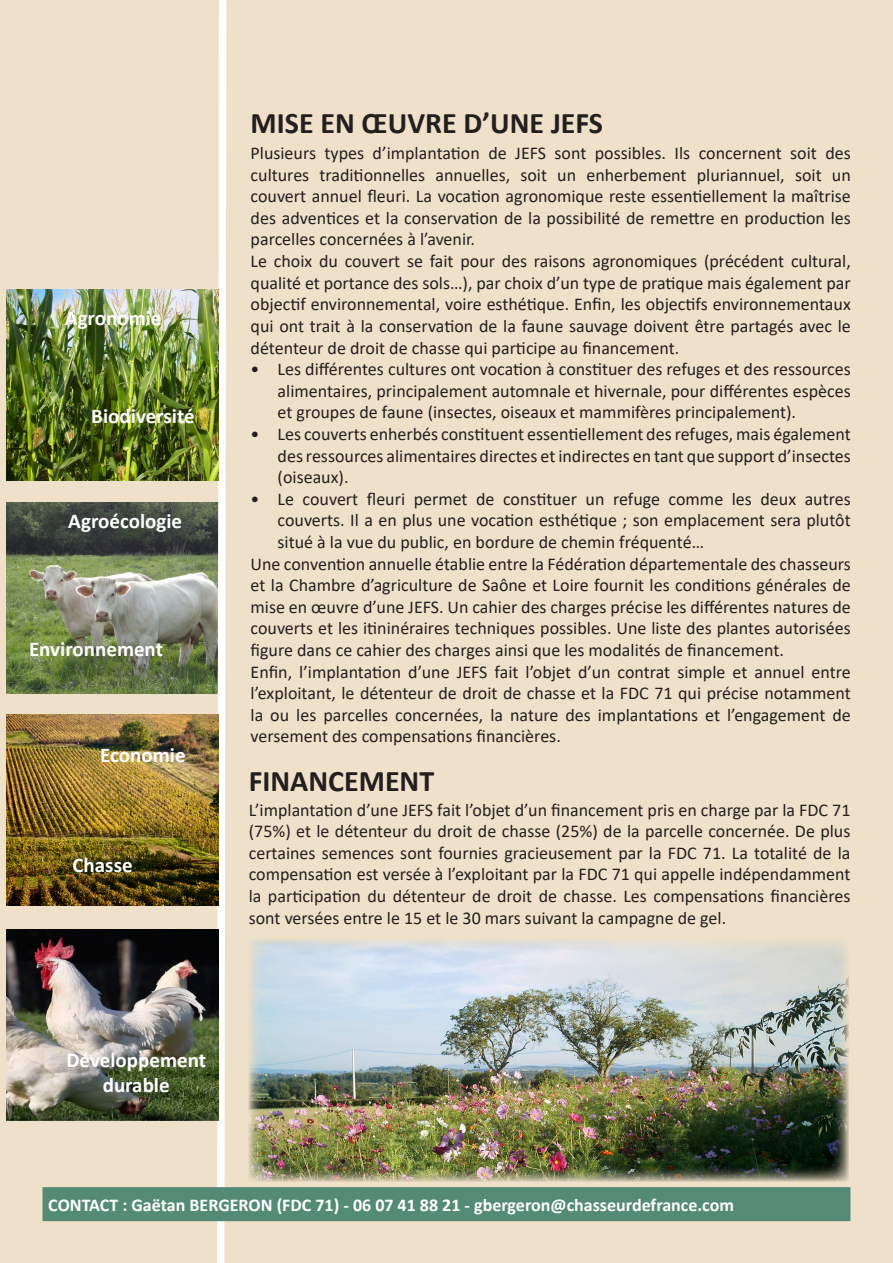
<style>
.page{position:relative;width:893px;height:1263px;background:#efe0c9}
.page>*{position:absolute;margin:0;border:0;box-sizing:border-box;transform-origin:0 0}
.Sous-titre{font:700 30px "Calibri";color:#231f20}
.Bandeau{font:700 21px/25.2px "Calibri";color:#fff;text-align:center}
.Texte{font:18px/21.6px "Calibri";color:#231f20;text-align:justify}
.Pied{font:700 18px "Calibri";color:#fff}
</style>
<div class="page">
<img style="left:6px;top:503px;width:207px;height:191px">
<svg style="left:213px;top:0;width:17px;height:1263px"></svg>
<img style="left:6px;top:289px;width:213px;height:191px">
<img style="left:6px;top:715px;width:213px;height:191px">
<img style="left:6px;top:930px;width:213px;height:191px">
<div style="left:43px;top:1188px;width:807px;height:32px;background:#538b75"></div>
<div style="left:43px;top:1187px;width:807px;height:34px;border:2px solid #538b75"></div>
<img style="left:249px;top:939px;width:600px;height:242px">
<p class="Bandeau" style="left:65px;top:305px;width:98px">Agronomie</p>
<p class="Bandeau" style="left:91px;top:403px;width:105px">Biodiversité</p>
<p class="Bandeau" style="left:68px;top:508px;width:115px">Agroécologie</p>
<p class="Bandeau" style="left:29px;top:636px;width:135px">Environnement</p>
<p class="Bandeau" style="left:100px;top:742px;width:87px">Economie</p>
<p class="Bandeau" style="left:73px;top:852px;width:62px">Chasse</p>
<p class="Sous-titre" style="left:251px;top:102px;width:354px">MISE EN ŒUVRE D’UNE JEFS</p>
<p class="Texte" style="left:251px;top:142px;width:602px">Plusieurs types d’implantation de JEFS sont possibles. Ils concernent soit des cultures traditionnelles annuelles, soit un enherbement pluriannuel, soit un couvert annuel fleuri. La vocation agronomique reste essentiellement la maîtrise des adventices et la conservation de la possibilité de remettre en production les parcelles concernées à l’avenir.</p>
<p class="Texte" style="left:251px;top:250px;width:602px">Le choix du couvert se fait pour des raisons agronomiques (précédent cultural, qualité et portance des sols…), par choix d’un type de pratique mais également par objectif environnemental, voire esthétique. Enfin, les objectifs environnementaux qui ont trait à la conservation de la faune sauvage doivent être partagés avec le détenteur de droit de chasse qui participe au financement.</p>
<p class="Texte" style="left:278px;top:358px;width:575px;text-indent:-27px">• Les différentes cultures ont vocation à constituer des refuges et des ressources alimentaires, principalement automnale et hivernale, pour différentes espèces et groupes de faune (insectes, oiseaux et mammifères principalement).</p>
<p class="Texte" style="left:278px;top:423px;width:575px;text-indent:-27px">• Les couverts enherbés constituent essentiellement des refuges, mais également des ressources alimentaires directes et indirectes en tant que support d’insectes (oiseaux).</p>
<p class="Texte" style="left:278px;top:487px;width:575px;text-indent:-27px">• Le couvert fleuri permet de constituer un refuge comme les deux autres couverts. Il a en plus une vocation esthétique ; son emplacement sera plutôt situé à la vue du public, en bordure de chemin fréquenté…</p>
<p class="Texte" style="left:251px;top:552px;width:602px">Une convention annuelle établie entre la Fédération départementale des chasseurs et la Chambre d’agriculture de Saône et Loire fournit les conditions générales de mise en œuvre d’une JEFS. Un cahier des charges précise les différentes natures de couverts et les itininéraires techniques possibles. Une liste des plantes autorisées figure dans ce cahier des charges ainsi que les modalités de financement.</p>
<p class="Texte" style="left:251px;top:660px;width:602px">Enfin, l’implantation d’une JEFS fait l’objet d’un contrat simple et annuel entre l’exploitant, le détenteur de droit de chasse et la FDC 71 qui précise notamment la ou les parcelles concernées, la nature des implantations et l’engagement de versement des compensations financières.</p>
<p class="Sous-titre" style="left:249px;top:759px;width:187px">FINANCEMENT</p>
<p class="Texte" style="left:249px;top:798px;width:603px">L’implantation d’une JEFS fait l’objet d’un financement pris en charge par la FDC 71 (75%) et le détenteur du droit de chasse (25%) de la parcelle concernée. De plus certaines semences sont fournies gracieusement par la FDC 71. La totalité de la compensation est versée à l’exploitant par la FDC 71 qui appelle indépendamment la participation du détenteur de droit de chasse. Les compensations financières sont versées entre le 15 et le 30 mars suivant la campagne de gel.</p>
<p class="Bandeau" style="left:66px;top:1047px;width:141px">Développement durable</p>
<p class="Pied" style="left:48px;top:1192px;width:687px">CONTACT : Gaëtan BERGERON (FDC 71) - 06 07 41 88 21 - gbergeron@chasseurdefrance.com</p>
</div>
